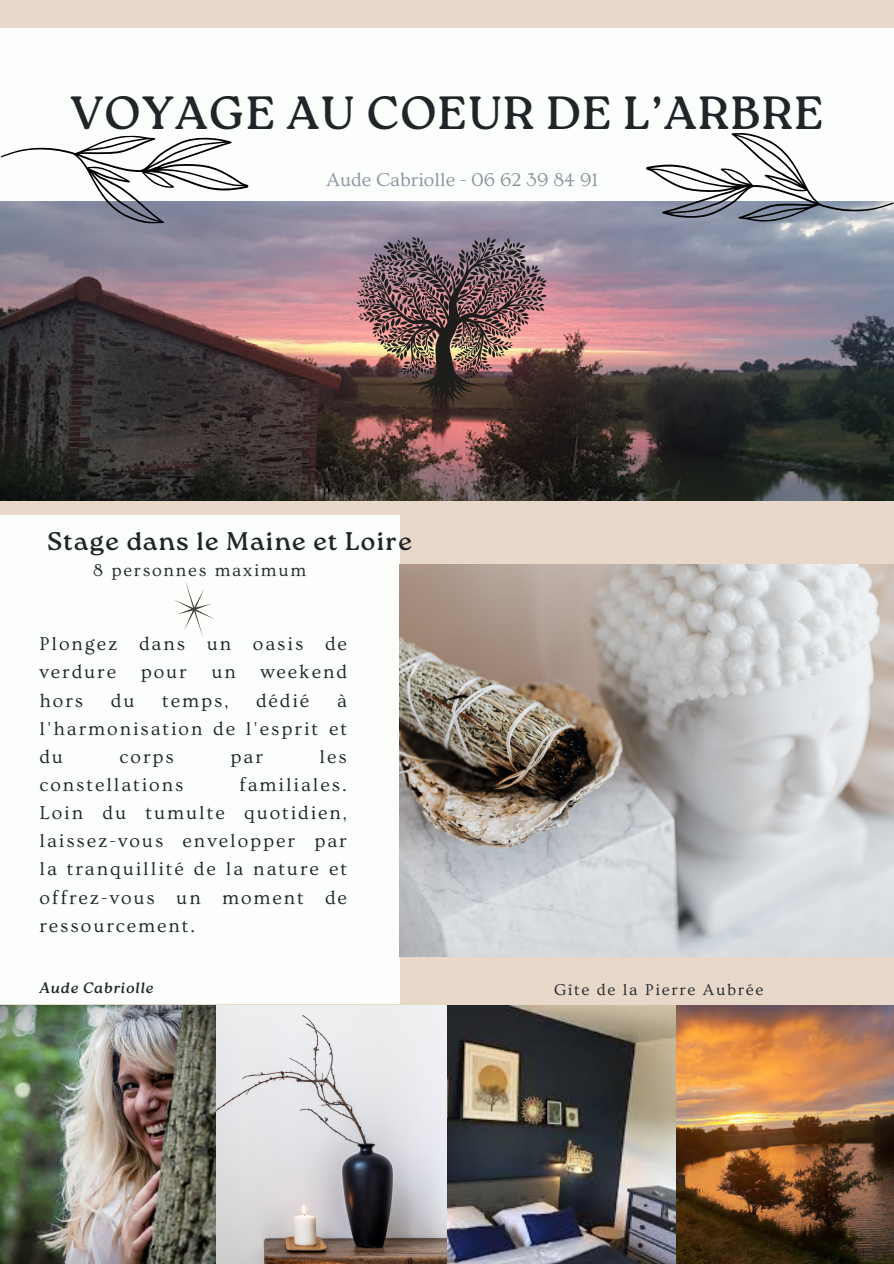
<style>
.page{position:relative;width:894px;height:1264px;background:#fff}
.page>*{position:absolute;margin:0;border:0;box-sizing:border-box;transform-origin:0 0}
.t1{font:46.5px "Roca One";letter-spacing:.03em;color:#212529}
.t2{font:25.5px "Roca One";letter-spacing:.05em;color:#212529}
.t3{font:19.5px/28.2px "Ovo";letter-spacing:.1em;color:#212529;text-align:justify}
.t4{font:19.5px "Ovo";color:#8d919f}
.t5{font:18px "Ovo";letter-spacing:.1em;color:#212529}
.t6{font:16.5px "Ovo";letter-spacing:.1em;color:#212529}
.t7{font:italic 15px "Roca One";letter-spacing:.05em;color:#212529}
</style>
<div class="page">
<div style="left:0;top:0;width:893px;height:1263px;background:#e7d8c9"></div>
<div style="left:0;top:515px;width:399px;height:489px;background:#fbfefb"></div>
<img style="left:0;top:1005px;width:893px;height:258px">
<div style="left:0;top:29px;width:893px;height:222px;background:#fbfefb"></div>
<img style="left:0;top:202px;width:893px;height:298px">
<img style="left:399px;top:564px;width:494px;height:392px">
<svg style="left:174px;top:581px;width:41px;height:56px"></svg>
<img style="left:356px;top:237px;width:190px;height:175px">
<svg style="left:0;top:135px;width:249px;height:92px"></svg>
<svg style="left:645px;top:133px;width:248px;height:89px"></svg>
<h1 class="t1" style="left:70px;top:86px;width:753px">VOYAGE AU COEUR DE L’ARBRE</h1>
<h3 class="t4" style="left:326px;top:169px;width:273px">Aude Cabriolle - 06 62 39 84 91</h3>
<h3 class="t2" style="left:47px;top:526px;width:366px">Stage dans le Maine et Loire</h3>
<p class="t5" style="left:93px;top:560px;width:214px">8 personnes maximum</p>
<p class="t3" style="left:39px;top:630px;width:309px">Plongez dans un oasis de verdure</p>
<p class="t3" style="left:141px;top:658px;width:48px">pour</p>
<p class="t3" style="left:211px;top:658px;width:26px">un</p>
<p class="t3" style="left:260px;top:658px;width:88px">weekend</p>
<p class="t3" style="left:39px;top:686px;width:45px">hors</p>
<p class="t3" style="left:111px;top:686px;width:25px">du</p>
<p class="t3" style="left:162px;top:686px;width:68px">temps,</p>
<p class="t3" style="left:256px;top:686px;width:55px">dédié</p>
<p class="t3" style="left:39px;top:686px;width:309px;text-indent:297px">à l'harmonisation de l'esprit et du</p>
<p class="t3" style="left:120px;top:742px;width:56px">corps</p>
<p class="t3" style="left:230px;top:742px;width:34px">par</p>
<p class="t3" style="left:319px;top:742px;width:29px">les</p>
<p class="t3" style="left:39px;top:771px;width:145px">constellations</p>
<p class="t3" style="left:39px;top:771px;width:309px;text-indent:200px">familiales.<br>Loin du tumulte quotidien, laissez-vous envelopper par la tranquillité de la nature et offrez-vous un moment de ressourcement.</p>
<p class="t7" style="left:39px;top:978px;width:116px">Aude Cabriolle</p>
<p class="t6" style="left:554px;top:981px;width:211px">Gîte de la Pierre Aubrée</p>
</div>
